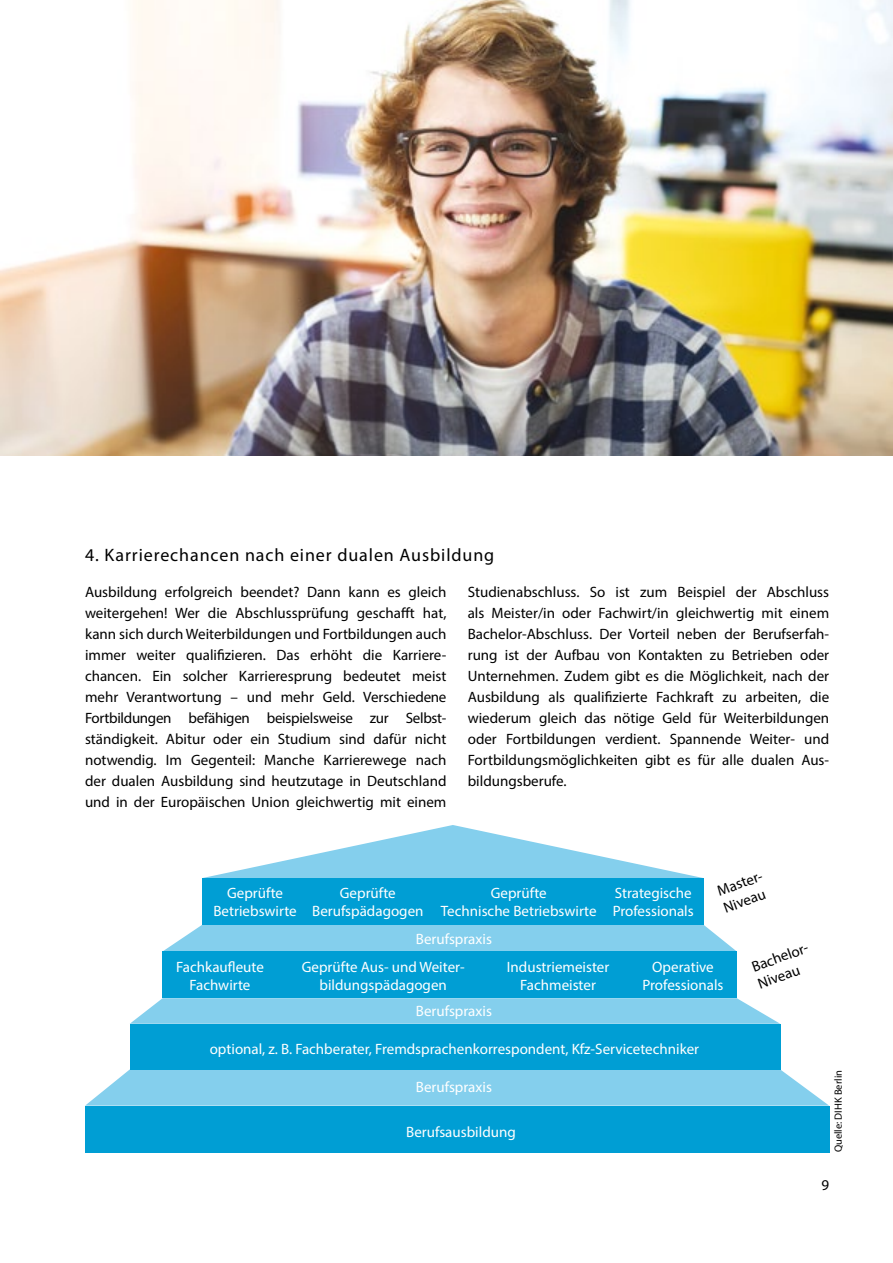
<style>
.page{position:relative;width:893px;height:1263px;background:#fff}
.page>*{position:absolute;margin:0;border:0;box-sizing:border-box;transform-origin:0 0}
.t1{font:18px "Myriad Pro";letter-spacing:.05em;color:#000}
.t2{font:15px/21px "Myriad Pro";color:#000}
.t3{font:15px/18px "Myriad Pro";color:#fff;text-align:center}
.t4{font:10.5px "Myriad Pro";color:#000}
</style>
<div class="page">
<svg style="left:85px;top:1069px;width:744px;height:37px;background:#89d1ed"></svg>
<svg style="left:130px;top:998px;width:650px;height:26px;background:#8cd2ee"></svg>
<div style="left:163px;top:925px;width:573px;height:26px;background:#84cfed"></div>
<svg style="left:203px;top:825px;width:500px;height:53px"></svg>
<div style="left:202px;top:878px;width:502px;height:47px;background:#009ed4"></div>
<div style="left:163px;top:951px;width:574px;height:47px;background:#009ed4"></div>
<div style="left:130px;top:1024px;width:650px;height:45px;background:#009ed4"></div>
<div style="left:85px;top:1106px;width:744px;height:46px;background:#009ed4"></div>
<img style="left:0;top:0;width:893px;height:455px">
<p class="t1" style="left:85px;top:543px;width:411px">4. Karrierechancen nach einer dualen Ausbildung</p>
<p class="t2" style="left:85px;top:581px;width:363px">Ausbildung erfolgreich beendet? Dann kann es gleich weitergehen! Wer die Abschlussprüfung geschafft hat, kann sich durch Weiterbildungen und Fortbildungen auch immer weiter qualifizieren. Das erhöht die Karriere&shy;chancen. Ein solcher Karrieresprung bedeutet meist mehr Verantwortung – und mehr Geld. Verschiedene Fortbildungen befähigen beispielsweise zur Selbst-- ständigkeit. Abitur oder ein Studium sind dafür nicht notwendig. Im Gegenteil: Manche Karrierewege nach der dualen Ausbildung sind heutzutage in Deutschland und in der Europäischen Union gleichwertig mit einem</p>
<p class="t2" style="left:468px;top:581px;width:363px;text-align:justify">Studienabschluss. So ist zum Beispiel der Abschluss als Meister/in oder Fachwirt/in gleichwertig mit einem Bachelor-Abschluss. Der Vorteil neben der Berufserfah&shy;rung ist der Aufbau von Kontakten zu Betrieben oder Unternehmen. Zudem gibt es die Möglichkeit, nach der Ausbildung als qualifizierte Fachkraft zu arbeiten, die wiederum gleich das nötige Geld für Weiterbildungen oder Fortbildungen verdient. Spannende Weiter- und Fortbildungsmöglichkeiten gibt es für alle dualen Aus&shy;bildungsberufe.</p>
<p class="t2" style="left:715px;top:883px;width:52px;line-height:18px;rotate:-20deg">Master-<br>Niveau</p>
<p class="t2" style="left:749px;top:958px;width:64px;line-height:18px;rotate:-20deg">Bachelor-<br>Niveau</p>
<p class="t3" style="left:213px;top:884px;width:85px">Geprüfte<br>Betriebswirte</p>
<p class="t3" style="left:312px;top:884px;width:113px">Geprüfte<br>Berufspädagogen</p>
<p class="t3" style="left:441px;top:884px;width:157px">Geprüfte<br>Technische Betriebswirte</p>
<p class="t3" style="left:613px;top:884px;width:83px;text-align:left">Strategische<br>Professionals</p>
<p class="t3" style="left:416px;top:929px;width:78px">Berufspraxis</p>
<p class="t3" style="left:176px;top:957px;width:89px">Fachkaufleute<br>Fachwirte</p>
<p class="t3" style="left:302px;top:957px;width:164px">Geprüfte Aus- und Weiter&shy;bildungspädagogen</p>
<p class="t3" style="left:507px;top:957px;width:104px">Industriemeister<br>Fachmeister</p>
<p class="t3" style="left:642px;top:958px;width:83px">Operative<br>Professionals</p>
<p class="t3" style="left:416px;top:1001px;width:78px">Berufspraxis</p>
<p class="t3" style="left:210px;top:1039px;width:491px">optional, z. B. Fachberater, Fremdsprachenkorrespondent, Kfz-Servicetechniker</p>
<p class="t3" style="left:416px;top:1077px;width:78px">Berufspraxis</p>
<p class="t3" style="left:406px;top:1123px;width:111px">Berufsausbildung</p>
<p class="t4" style="left:832px;top:1152px;width:84px;rotate:-90deg">Quelle: DIHK Berlin</p>
<p class="t2" style="left:821px;top:1174px;width:9px">9</p>
</div>
